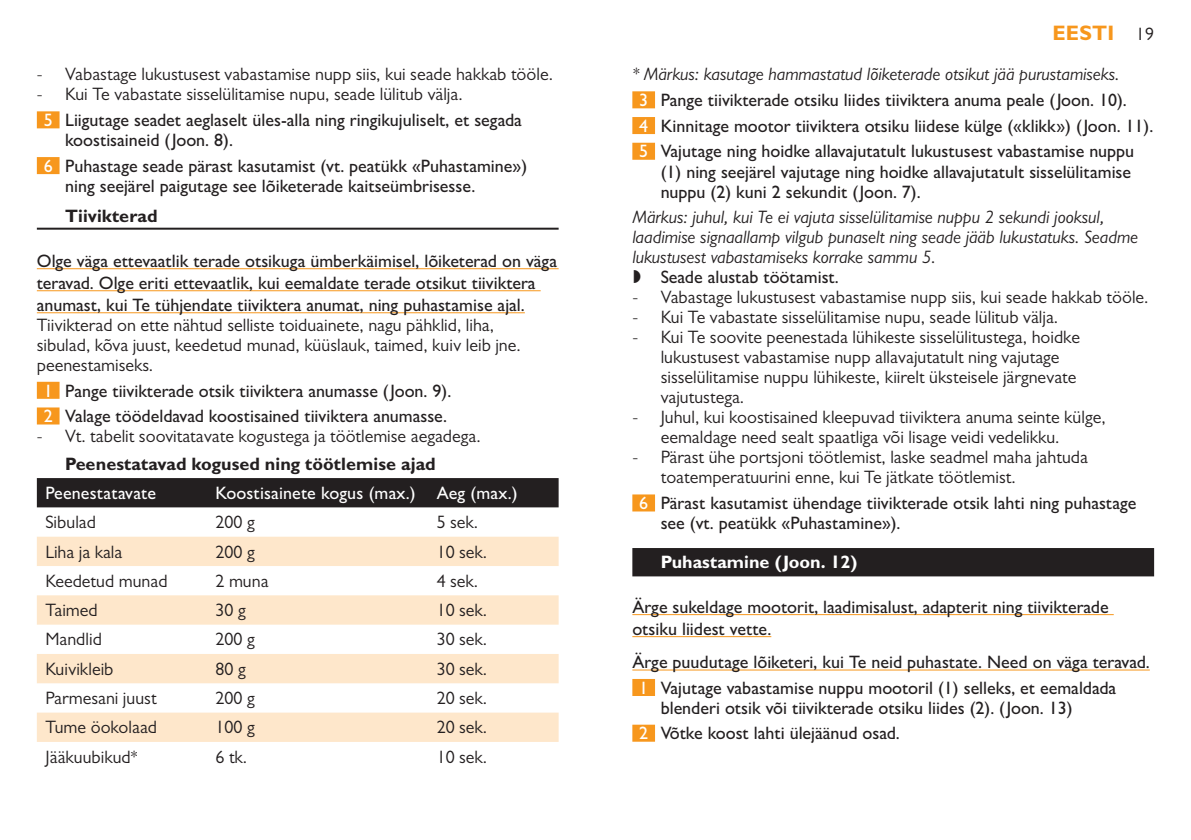
<style>
.page{position:relative;width:1191px;height:840px;background:#fff}
.page>*{position:absolute;margin:0;border:0;box-sizing:border-box;transform-origin:0 0}
.t1{font:700 21px "Gill Sans MT Pro";color:#f7971d}
.t2{font:500 18px/25.6px "Gill Sans MT Pro";color:#231f20}
.t3{font:18px/20px "Gill Sans MT Pro";color:#231f20}
.t4{font:italic 18px/20px "Gill Sans MT Pro";color:#231f20}
.t5{font:700 18px "Gill Sans MT Pro";color:#231f20}
.t6{font:500 18px "Gill Sans MT Pro";letter-spacing:.01em;color:#fff}
.t7{font:700 18px "Gill Sans MT Pro";color:#fff}
.s1{font-weight:400}
.s2{color:#fff}
.s3{font-weight:400;font-size:18px;color:#231f20}
.s4{font-weight:400;font-style:italic}
</style>
<div class="page">
<div style="left:37px;top:111px;width:23px;height:17px;background:#f7971d"></div>
<div style="left:37px;top:157px;width:23px;height:17px;background:#f7971d"></div>
<hr style="left:37px;top:227px;width:521px;height:2px;background:#231f20">
<hr style="left:37px;top:268px;width:521px;height:1px;background:#f7971d">
<hr style="left:37px;top:290px;width:503px;height:1px;background:#f7971d">
<hr style="left:37px;top:312px;width:488px;height:1px;background:#f7971d">
<div style="left:37px;top:381px;width:23px;height:17px;background:#f7971d"></div>
<div style="left:37px;top:407px;width:23px;height:17px;background:#f7971d"></div>
<div style="left:37px;top:478px;width:521px;height:29px;background:#231f20"></div>
<svg style="left:37px;top:536px;width:521px;height:205px;fill:#fee7cb"></svg>
<div style="left:632px;top:91px;width:23px;height:17px;background:#f7971d"></div>
<div style="left:632px;top:117px;width:23px;height:17px;background:#f7971d"></div>
<div style="left:632px;top:143px;width:23px;height:17px;background:#f7971d"></div>
<div style="left:632px;top:494px;width:23px;height:17px;background:#f7971d"></div>
<div style="left:632px;top:547px;width:522px;height:29px;background:#231f20"></div>
<hr style="left:632px;top:613px;width:481px;height:1px;background:#f7971d">
<hr style="left:632px;top:635px;width:139px;height:1px;background:#f7971d">
<hr style="left:632px;top:669px;width:517px;height:1px;background:#f7971d">
<div style="left:632px;top:678px;width:23px;height:17px;background:#f7971d"></div>
<div style="left:632px;top:724px;width:23px;height:17px;background:#f7971d"></div>
<p class="t3" style="left:37px;top:64px;width:518px">- Vabastage lukustusest vabastamise nupp siis, kui seade hakkab tööle.</p>
<p class="t2" style="left:44px;top:81px;width:480px;text-indent:-7px"><span class="s1">- Kui Te vabastate sisselülitamise nupu, seade lülitub välja.<br></span><span class="s2">5</span> Liigutage seadet aeglaselt üles-alla ning ringikujuliselt, et segada</p>
<p class="t2" style="left:44px;top:127px;width:485px;text-indent:22px">koostisaineid (Joon. 8).<br><span class="s2">6</span> Puhastage seade pärast kasutamist (vt. peatükk «Puhastamine»)</p>
<p class="t2" style="left:65px;top:173px;width:412px">ning seejärel paigutage see lõiketerade kaitseümbrisesse.</p>
<p class="t5" style="left:65px;top:205px;width:94px">Tiivikterad</p>
<p class="t2" style="left:37px;top:249px;width:522px;line-height:22px">Olge väga ettevaatlik terade otsikuga ümberkäimisel, lõiketerad on väga teravad. Olge eriti ettevaatlik, kui eemaldate terade otsikut tiiviktera anumast, kui Te tühjendate tiiviktera anumat, ning puhastamise ajal.</p>
<p class="t3" style="left:37px;top:314px;width:485px">Tiivikterad on ette nähtud selliste toiduainete, nagu pähklid, liha, sibulad, kõva juust, keedetud munad, küüslauk, taimed, kuiv leib jne. peenestamiseks.</p>
<p class="t2" style="left:44px;top:377px;width:409px"><span class="s2">1</span> Pange tiivikterade otsik tiiviktera anumasse (Joon. 9).<br><span class="s2">2</span> Valage töödeldavad koostisained tiiviktera anumasse.</p>
<p class="t3" style="left:37px;top:426px;width:445px">- Vt. tabelit soovitatavate kogustega ja töötlemise aegadega.</p>
<p class="t5" style="left:65px;top:452px;width:372px">Peenestatavad kogused ning töötlemise ajad</p>
<p class="t6" style="left:45px;top:482px;width:112px">Peenestatavate</p>
<p class="t6" style="left:215px;top:482px;width:304px">Koostisainete kogus (max.) Aeg (max.)</p>
<p class="t3" style="left:45px;top:511px;width:52px">Sibulad</p>
<p class="t3" style="left:215px;top:511px;width:41px">200 g</p>
<p class="t3" style="left:437px;top:511px;width:43px">5 sek.</p>
<p class="t3" style="left:45px;top:541px;width:79px">Liha ja kala</p>
<p class="t3" style="left:215px;top:541px;width:41px">200 g</p>
<p class="t3" style="left:437px;top:541px;width:52px">10 sek.</p>
<p class="t3" style="left:45px;top:570px;width:124px">Keedetud munad</p>
<p class="t3" style="left:215px;top:570px;width:55px">2 muna</p>
<p class="t3" style="left:437px;top:570px;width:43px">4 sek.</p>
<p class="t3" style="left:45px;top:599px;width:54px">Taimed</p>
<p class="t3" style="left:215px;top:599px;width:32px">30 g</p>
<p class="t3" style="left:437px;top:599px;width:52px">10 sek.</p>
<p class="t3" style="left:45px;top:629px;width:58px">Mandlid</p>
<p class="t3" style="left:215px;top:629px;width:41px">200 g</p>
<p class="t3" style="left:437px;top:629px;width:52px">30 sek.</p>
<p class="t3" style="left:45px;top:658px;width:70px">Kuivikleib</p>
<p class="t3" style="left:215px;top:658px;width:32px">80 g</p>
<p class="t3" style="left:437px;top:658px;width:52px">30 sek.</p>
<p class="t3" style="left:45px;top:687px;width:113px">Parmesani juust</p>
<p class="t3" style="left:215px;top:687px;width:41px">200 g</p>
<p class="t3" style="left:437px;top:687px;width:52px">20 sek.</p>
<p class="t3" style="left:45px;top:716px;width:113px">Tume öokolaad</p>
<p class="t3" style="left:215px;top:716px;width:41px">100 g</p>
<p class="t3" style="left:437px;top:716px;width:52px">20 sek.</p>
<p class="t3" style="left:45px;top:746px;width:94px">Jääkuubikud*</p>
<p class="t3" style="left:215px;top:746px;width:33px">6 tk.</p>
<p class="t3" style="left:437px;top:746px;width:52px">10 sek.</p>
<p class="t1" style="left:1066px;top:19px;width:90px">esti <span class="s3">19</span></p>
<p class="t2" style="left:639px;top:61px;width:516px;text-indent:-7px"><span class="s4">* Märkus: kasutage hammastatud lõiketerade otsikut jää purustamiseks.<br></span><span class="s2">3</span> Pange tiivikterade otsiku liides tiiviktera anuma peale (Joon. 10).<br><span class="s2">4</span> Kinnitage mootor tiiviktera otsiku liidese külge («klikk») (Joon. 11).<br><span class="s2">5</span> Vajutage ning hoidke allavajutatult lukustusest vabastamise nuppu</p>
<p class="t2" style="left:660px;top:161px;width:472px;line-height:20px">(1) ning seejärel vajutage ning hoidke allavajutatult sisselülitamise nuppu (2) kuni 2 sekundit (Joon. 7).</p>
<p class="t4" style="left:632px;top:207px;width:507px">Märkus: juhul, kui Te ei vajuta sisselülitamise nuppu 2 sekundi jooksul, laadimise signaallamp vilgub punaselt ning seade jääb lukustatuks. Seadme lukustusest vabastamiseks korrake sammu 5.</p>
<p class="t2" style="left:660px;top:264px;width:180px">Seade alustab töötamist.</p>
<p class="t3" style="left:632px;top:287px;width:518px">- Vabastage lukustusest vabastamise nupp siis, kui seade hakkab tööle.</p>
<p class="t3" style="left:632px;top:307px;width:427px">- Kui Te vabastate sisselülitamise nupu, seade lülitub välja.</p>
<p class="t3" style="left:660px;top:327px;width:421px;text-indent:-28px">- Kui Te soovite peenestada lühikeste sisselülitustega, hoidke lukustusest vabastamise nupp allavajutatult ning vajutage sisselülitamise nuppu lühikeste, kiirelt üksteisele järgnevate vajutustega.</p>
<p class="t3" style="left:660px;top:407px;width:446px;text-indent:-28px">- Juhul, kui koostisained kleepuvad tiiviktera anuma seinte külge, eemaldage need sealt spaatliga või lisage veidi vedelikku.</p>
<p class="t3" style="left:660px;top:447px;width:429px;text-indent:-28px">- Pärast ühe portsjoni töötlemist, laske seadmel maha jahtuda toatemperatuurini enne, kui Te jätkate töötlemist.</p>
<p class="t2" style="left:660px;top:492px;width:477px;line-height:20px;text-indent:-22px"><span class="s2">6</span> Pärast kasutamist ühendage tiivikterade otsik lahti ning puhastage see (vt. peatükk «Puhastamine»).</p>
<p class="t7" style="left:660px;top:550px;width:198px">Puhastamine (Joon. 12)</p>
<p class="t2" style="left:632px;top:595px;width:478px;line-height:22px">Ärge sukeldage mootorit, laadimisalust, adapterit ning tiivikterade otsiku liidest vette.</p>
<p class="t2" style="left:639px;top:648px;width:512px;text-indent:-7px">Ärge puudutage lõiketeri, kui Te neid puhastate. Need on väga teravad.<br><span class="s2">1</span> Vajutage vabastamise nuppu mootoril (1) selleks, et eemaldada</p>
<p class="t2" style="left:639px;top:694px;width:435px;text-indent:22px">blenderi otsik või tiivikterade otsiku liides (2). (Joon. 13)<br><span class="s2">2</span> Võtke koost lahti ülejäänud osad.</p>
</div>
